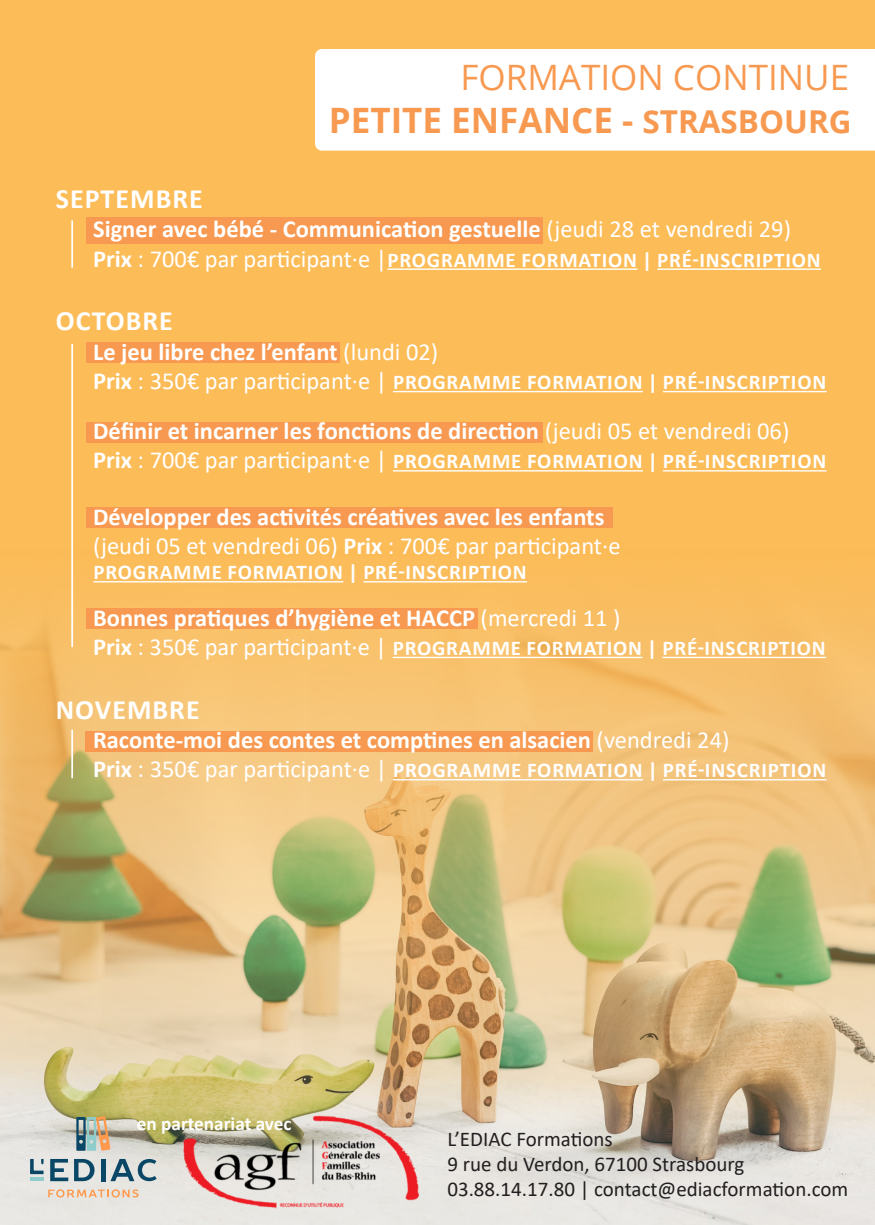
<style>
.page{position:relative;width:875px;height:1225px;background:#fcbc58}
.page>*{position:absolute;margin:0;border:0;box-sizing:border-box;transform-origin:0 0}
.t1{font:700 35px "Open Sans";color:#f79950}
.t2{font:35px "Open Sans";color:#f79950}
.t3{font:700 28px "Calibri";letter-spacing:.035em;color:#fff}
.t4{font:700 24.5px "Calibri";color:#fff}
.t5{font:24.5px "Calibri";color:#fff}
.t6{font:700 21px "Calibri";letter-spacing:.04em;color:#fff}
.t7{font:21px "Calibri";color:#231f20}
.t8{font:700 19.25px "Calibri";color:#fff}
.s1{font-size:31.5px}
.s2{font-weight:400}
.s3{font-size:24.5px}
.s4{font-weight:400;font-size:24.5px}
.s5{font-weight:700}
</style>
<div class="page">
<div style="left:86px;top:342px;width:254px;height:21px;background:#f79950"></div>
<div style="left:86px;top:422px;width:456px;height:21px;background:#f79950"></div>
<div style="left:86px;top:217px;width:456px;height:27px;background:#f79950"></div>
<div style="left:315px;top:49px;width:560px;height:102px;background:#fff"></div>
<img style="left:0;top:549px;width:875px;height:676px">
<img style="left:165px;top:1108px;width:269px;height:108px">
<svg style="left:48px;top:1189px;width:91px;height:9px"></svg>
<svg style="left:50px;top:1159px;width:18px;height:22px"></svg>
<svg style="left:74px;top:1159px;width:21px;height:22px"></svg>
<hr style="left:101px;top:1159px;width:4px;height:22px;background:#0a4766">
<svg style="left:110px;top:1159px;width:47px;height:22px"></svg>
<svg style="left:41px;top:1159px;width:3px;height:5px"></svg>
<hr style="left:30px;top:1178px;width:14px;height:3px;background:#8fcccc">
<svg style="left:30px;top:1159px;width:4px;height:12px"></svg>
<hr style="left:30px;top:1171px;width:14px;height:3px;background:#0a4766">
<svg style="left:76px;top:1116px;width:34px;height:35px"></svg>
<hr style="left:393px;top:470px;width:250px;height:2px;background:#fff">
<hr style="left:663px;top:470px;width:164px;height:2px;background:#fff">
<div style="left:86px;top:507px;width:526px;height:21px;background:#f79950"></div>
<hr style="left:93px;top:581px;width:250px;height:2px;background:#fff">
<hr style="left:363px;top:581px;width:164px;height:2px;background:#fff">
<div style="left:86px;top:608px;width:392px;height:21px;background:#f79950"></div>
<hr style="left:393px;top:657px;width:250px;height:1px;background:#fff">
<hr style="left:662px;top:657px;width:164px;height:1px;background:#fff">
<hr style="left:71px;top:344px;width:2px;height:303px;background:#fff">
<hr style="left:393px;top:391px;width:250px;height:1px;background:#fff">
<hr style="left:663px;top:391px;width:164px;height:1px;background:#fff">
<hr style="left:387px;top:268px;width:250px;height:2px;background:#fff">
<hr style="left:657px;top:268px;width:164px;height:2px;background:#fff">
<hr style="left:71px;top:220px;width:2px;height:48px;background:#fff">
<div style="left:86px;top:731px;width:507px;height:21px;background:#f79950"></div>
<hr style="left:393px;top:779px;width:250px;height:1px;background:#fff">
<hr style="left:663px;top:779px;width:164px;height:1px;background:#fff">
<hr style="left:71px;top:730px;width:2px;height:48px;background:#fff">
<hr style="left:509px;top:100px;width:342px;height:1px;background:#fff">
<p class="t3" style="left:56px;top:179px;width:149px">SEPTEMBRE</p>
<p class="t2" style="left:460px;top:53px;width:390px">FORMATION CONTINUE</p>
<p class="t1" style="left:329px;top:95px;width:524px">PETITE ENFANCE - <span class="s1">STRASBOURG</span></p>
<p class="t4" style="left:93px;top:212px;width:700px">Signer avec bébé - Communication gestuelle <span class="s2">(jeudi 28 et vendredi 29)</span></p>
<p class="t6" style="left:93px;top:245px;width:729px"><span class="s3">Prix</span> <span class="s4">: 700€ par participant·e |</span>PROGRAMME FORMATION | PRÉ-INSCRIPTION</p>
<p class="t3" style="left:56px;top:301px;width:119px">OCTOBRE</p>
<p class="t4" style="left:93px;top:334px;width:347px">Le jeu libre chez l’enfant <span class="s2">(lundi 02)</span></p>
<p class="t6" style="left:93px;top:367px;width:735px"><span class="s3">Prix</span> <span class="s4">: 350€ par participant·e |</span> PROGRAMME FORMATION | PRÉ-INSCRIPTION</p>
<p class="t4" style="left:93px;top:414px;width:698px">Définir et incarner les fonctions de direction <span class="s2">(jeudi 05 et vendredi 06)</span></p>
<p class="t6" style="left:93px;top:447px;width:735px"><span class="s3">Prix</span> <span class="s4">: 700€ par participant·e |</span> PROGRAMME FORMATION | PRÉ-INSCRIPTION</p>
<p class="t4" style="left:93px;top:499px;width:513px">Développer des activités créatives avec les enfants</p>
<p class="t5" style="left:93px;top:529px;width:529px">(jeudi 05 et vendredi 06) <span class="s5">Prix</span> : 700€ par participant·e</p>
<p class="t6" style="left:93px;top:558px;width:435px">PROGRAMME FORMATION | PRÉ-INSCRIPTION</p>
<p class="t4" style="left:93px;top:600px;width:529px">Bonnes pratiques d’hygiène et HACCP <span class="s2">(mercredi 11 )</span></p>
<p class="t6" style="left:93px;top:633px;width:734px"><span class="s3">Prix</span> <span class="s4">: 350€ par participant·e |</span> PROGRAMME FORMATION | PRÉ-INSCRIPTION</p>
<p class="t3" style="left:56px;top:690px;width:145px">NOVEMBRE</p>
<p class="t4" style="left:93px;top:723px;width:638px">Raconte-moi des contes et comptines en alsacien <span class="s2">(vendredi 24)</span></p>
<p class="t6" style="left:93px;top:756px;width:735px"><span class="s3">Prix</span> <span class="s4">: 350€ par participant·e |</span> PROGRAMME FORMATION | PRÉ-INSCRIPTION</p>
<p class="t8" style="left:137px;top:1110px;width:156px">en partenariat avec</p>
<p class="t7" style="left:447px;top:1124px;width:167px">L’EDIAC Formations</p>
<p class="t7" style="left:447px;top:1149px;width:299px">9 rue du Verdon, 67100 Strasbourg</p>
<p class="t7" style="left:447px;top:1175px;width:402px">03.88.14.17.80 | contact@ediacformation.com</p>
</div>
